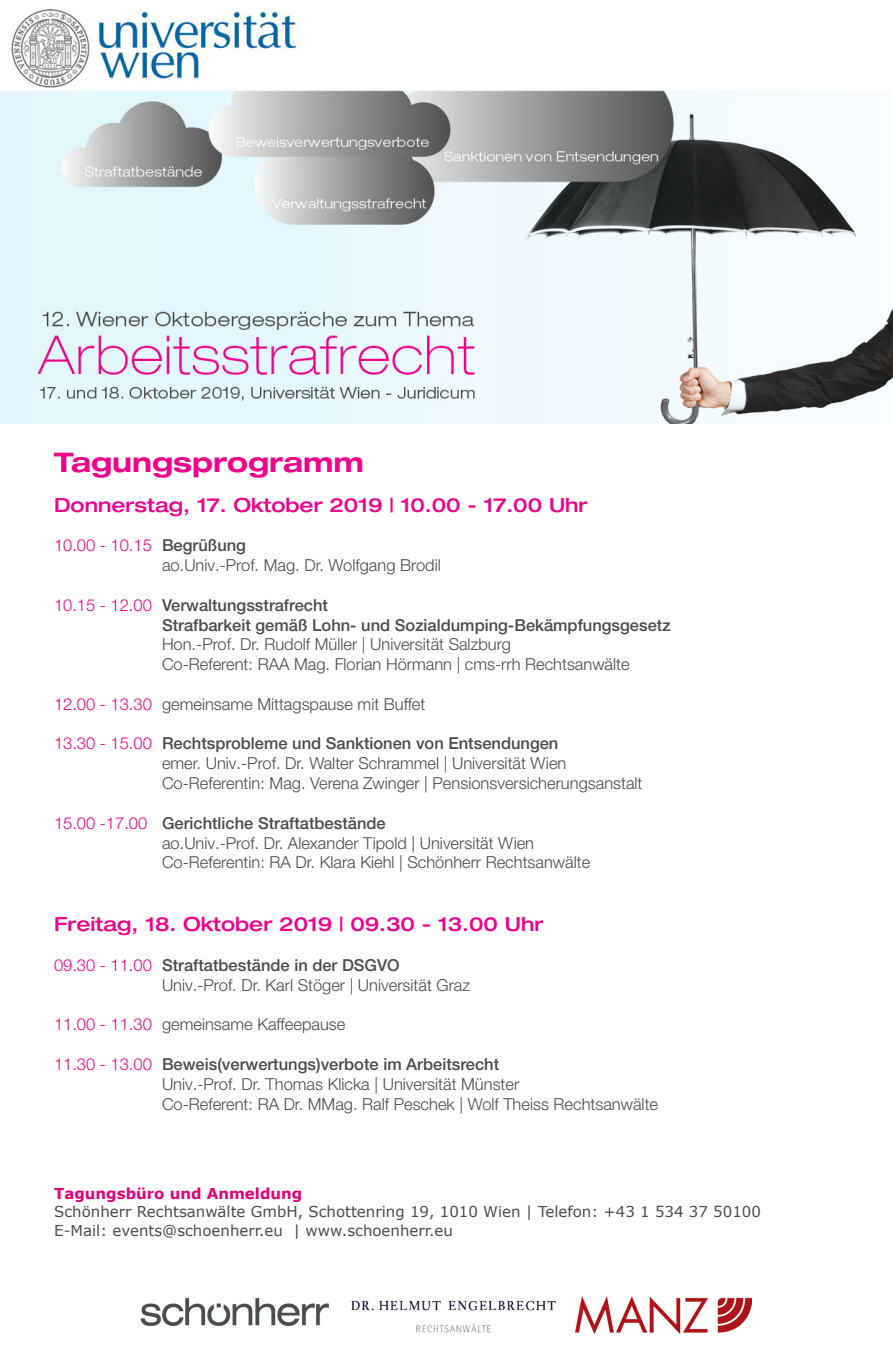
<style>
.page{position:relative;width:893px;height:1361px;background:#fff}
.page>*{position:absolute;margin:0;border:0;box-sizing:border-box;transform-origin:0 0}
.t1{font:700 expanded 27px "Helvetica Neue LT Pro";color:#ed028c}
.t2{font:500 expanded 19.5px "Helvetica Neue LT Pro";color:#ed028c}
.t3{font:300 16.5px "Helvetica Neue LT Pro";color:#4b4c4d}
.t4{font:500 16.5px "Helvetica Neue LT Pro";color:#4b4c4d}
.t5{font:300 16.5px "Helvetica Neue LT Pro";color:#ed028c}
.t6{font:15px "Verdana";color:#4b4c4d}
.t7{font:700 15px "Verdana";color:#e2007a}
.s1{font-weight:500;color:#4b4c4d}
.s2{font-weight:300;color:#ed028c}
.s3{color:#ed028c}
</style>
<div class="page">
<img style="left:140px;top:1298px;width:189px;height:28px">
<img style="left:351px;top:1300px;width:205px;height:33px">
<img style="left:575px;top:1296px;width:176px;height:37px">
<img style="left:0;top:9px;width:893px;height:415px">
<p class="t1" style="left:54px;top:444px;width:312px">Tagungsprogramm</p>
<p class="t2" style="left:54px;top:492px;width:535px">Donnerstag, 17. Oktober 2019 | 10.00 - 17.00 Uhr</p>
<p class="t5" style="left:54px;top:535px;width:194px">10.00 - 10.15 <span class="s1">Begrüßung</span></p>
<p class="t3" style="left:162px;top:555px;width:280px">ao.Univ.-Prof. Mag. Dr. Wolfgang Brodil</p>
<p class="t4" style="left:54px;top:595px;width:275px"><span class="s2">10.15 - 12.00</span> Verwaltungsstrafrecht</p>
<p class="t4" style="left:162px;top:615px;width:510px">Strafbarkeit gemäß Lohn- und Sozialdumping-Bekämpfungsgesetz</p>
<p class="t3" style="left:162px;top:634px;width:351px">Hon.-Prof. Dr. Rudolf Müller | Universität Salzburg</p>
<p class="t3" style="left:162px;top:654px;width:469px">Co-Referent: RAA Mag. Florian Hörmann | cms-rrh Rechtsanwälte</p>
<p class="t3" style="left:54px;top:694px;width:373px"><span class="s3">12.00 - 13.30</span> gemeinsame Mittagspause mit Buffet</p>
<p class="t4" style="left:54px;top:733px;width:506px"><span class="s2">13.30 - 15.00</span> Rechtsprobleme und Sanktionen von Entsendungen</p>
<p class="t3" style="left:162px;top:753px;width:406px">emer. Univ.-Prof. Dr. Walter Schrammel | Universität Wien</p>
<p class="t3" style="left:162px;top:773px;width:482px">Co-Referentin: Mag. Verena Zwinger | Pensionsversicherungsanstalt</p>
<p class="t4" style="left:54px;top:813px;width:333px"><span class="s2">15.00 -17.00</span> Gerichtliche Straftatbestände</p>
<p class="t3" style="left:162px;top:832px;width:374px">ao.Univ.-Prof. Dr. Alexander Tipold | Universität Wien</p>
<p class="t3" style="left:162px;top:852px;width:430px">Co-Referentin: RA Dr. Klara Kiehl | Schönherr Rechtsanwälte</p>
<p class="t2" style="left:54px;top:912px;width:491px">Freitag, 18. Oktober 2019 | 09.30 - 13.00 Uhr</p>
<p class="t4" style="left:54px;top:955px;width:347px"><span class="s2">09.30 - 11.00</span> Straftatbestände in der DSGVO</p>
<p class="t3" style="left:162px;top:975px;width:310px">Univ.-Prof. Dr. Karl Stöger | Universität Graz</p>
<p class="t3" style="left:54px;top:1014px;width:293px"><span class="s3">11.00 - 11.30</span> gemeinsame Kaffeepause</p>
<p class="t4" style="left:54px;top:1054px;width:447px"><span class="s2">11.30 - 13.00</span> Beweis(verwertungs)verbote im Arbeitsrecht</p>
<p class="t3" style="left:162px;top:1074px;width:359px">Univ.-Prof. Dr. Thomas Klicka | Universität Münster</p>
<p class="t3" style="left:162px;top:1093px;width:498px">Co-Referent: RA Dr. MMag. Ralf Peschek | Wolf Theiss Rechtsanwälte</p>
<p class="t7" style="left:54px;top:1182px;width:250px">Tagungsbüro und Anmeldung</p>
<p class="t6" style="left:54px;top:1201px;width:708px">Schönherr Rechtsanwälte GmbH, Schottenring 19, 1010 Wien | Telefon: +43 1 534 37 50100</p>
<p class="t6" style="left:54px;top:1220px;width:400px">E-Mail: events@schoenherr.eu | www.schoenherr.eu</p>
</div>
